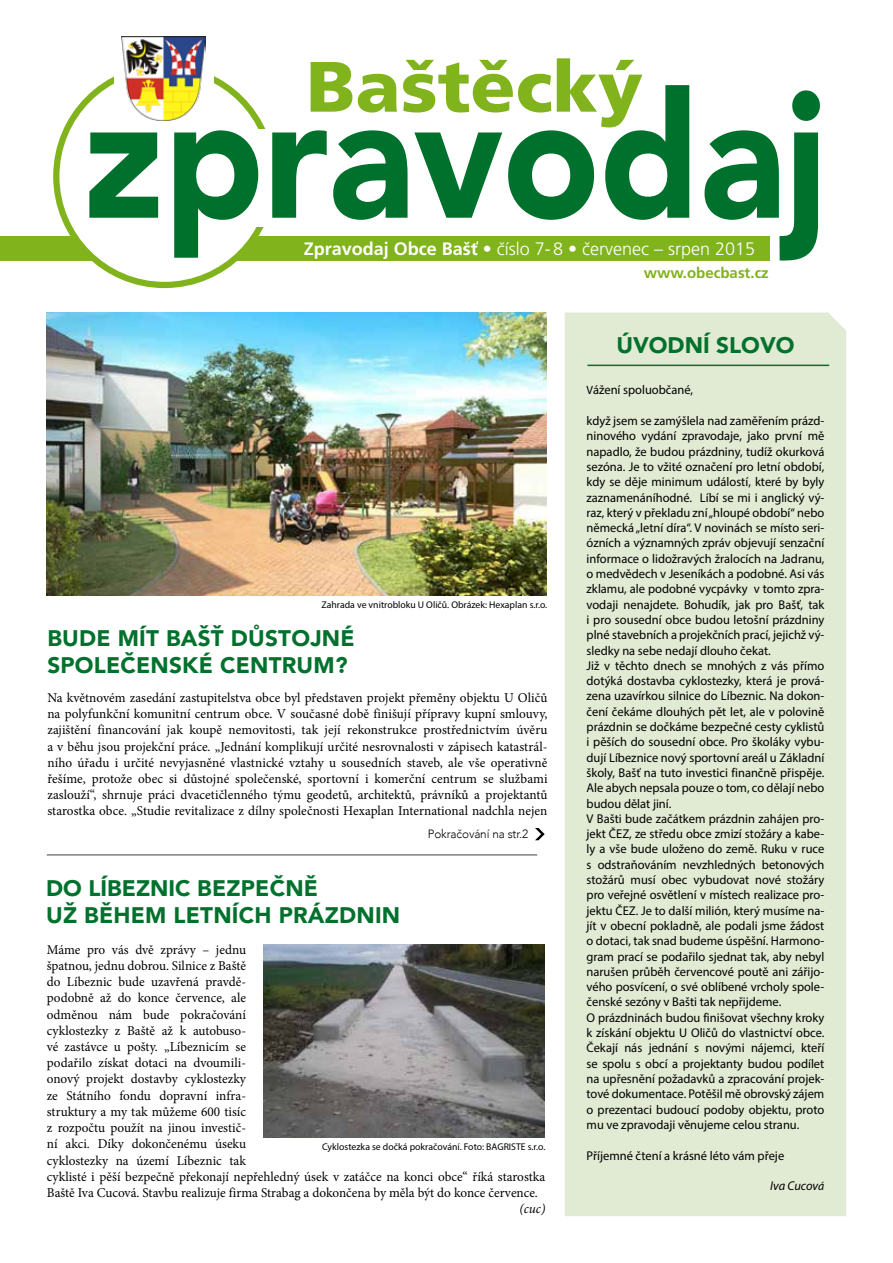
<style>
.page{position:relative;width:893px;height:1263px;background:#fff}
.page>*{position:absolute;margin:0;border:0;box-sizing:border-box;transform-origin:0 0}
.t1{font:900 71.1px "Frutiger CE";color:#81b31c;scale:1.04 1}
.t2{font:900 22.5px/27px "Avenir";letter-spacing:.01em;color:#00712d}
.t3{font:300 18px "Frutiger CE";color:#fff}
.t4{font:700 15px "Frutiger CE";color:#81b31c}
.t5{font:13.5px/16.2px "Minion Pro";color:#000}
.t6{font:italic 13.5px "Minion Pro";color:#000}
.t7{font:12.75px/15.3px "Myriad Pro";color:#000}
.t8{font:italic 12.75px "Myriad Pro";letter-spacing:-.005em;color:#000}
.t9{font:300 12px "Avenir";letter-spacing:-.01em;color:#000}
.t10{font:9.75px "Myriad Pro";color:#000}
.s1{font-weight:700}
.s2{font-size:12px}
</style>
<div class="page">
<div style="left:565px;top:313px;width:281px;height:903px;background:#e1ead3"></div>
<div style="left:0;top:236px;width:770px;height:24px;background:#81b31c"></div>
<svg style="left:56px;top:67px;width:217px;height:218px"></svg>
<svg style="left:89px;top:85px;width:731px;height:176px"></svg>
<hr style="left:47px;top:854px;width:490px;height:1px;background:#4b4b4d">
<hr style="left:587px;top:365px;width:242px;height:1px;background:#00712d">
<svg style="left:535px;top:828px;width:10px;height:12px"></svg>
<div style="left:114px;top:37px;width:100px;height:83px;background:#fff"></div>
<img style="left:122px;top:37px;width:83px;height:83px">
<img style="left:263px;top:944px;width:281px;height:194px">
<img style="left:46px;top:313px;width:501px;height:282px">
<h1 class="t1" style="left:306px;top:46px;width:325px">Baštěcký</h1>
<h3 class="t3" style="left:304px;top:238px;width:453px"><span class="s1">Zpravodaj Obce Bašť</span> • číslo 7- 8 • červenec – srpen 2015</h3>
<p class="t10" style="left:321px;top:599px;width:227px">Zahrada ve vnitrobloku U Oličů. Obrázek: Hexaplan s.r.o.</p>
<h2 class="t2" style="left:47px;top:624px;width:309px">BUDE MÍT BAŠŤ DŮSTOJNÉ<br>SPOLEČENSKÉ CENTRUM?</h2>
<p class="t5" style="left:47px;top:690px;width:502px;text-align:justify">Na květnovém zasedání zastupitelstva obce byl představen projekt přeměny objektu U Oličů na polyfunkční komunitní centrum obce. V současné době finišují přípravy kupní smlouvy, zajištění financování jak koupě nemovitosti, tak její rekonstrukce prostřednictvím úvěru a v běhu jsou projekční práce. „Jednání komplikují určité nesrovnalosti v zápisech katastrál&shy;ního úřadu i určité nevyjasněné vlastnické vztahy u sousedních staveb, ale vše operativně řešíme, protože obec si důstojné společenské, sportovní i komerční centrum se službami zaslouží“, shrnuje práci dvacetičlenného týmu geodetů, architektů, právníků a projektantů starostka obce. „Studie revitalizace z dílny společnosti Hexaplan International nadchla nejen</p>
<p class="t9" style="left:428px;top:827px;width:102px">Pokračování na str.2</p>
<h2 class="t2" style="left:46px;top:874px;width:356px">DO LÍBEZNIC BEZPEČNĚ<br>UŽ BĚHEM LETNÍCH PRÁZDNIN</h2>
<p class="t5" style="left:47px;top:941px;width:500px">Máme pro vás dvě zprávy – jednu<br>špatnou, jednu dobrou. Silnice z Baště<br>do Líbeznic bude uzavřená pravdě-<br>podobně až do konce července, ale<br>odměnou nám bude pokračování<br>cyklostezky z Baště až k autobuso-<br>vé zastávce u pošty. „Líbeznicím se<br>podařilo získat dotaci na dvoumili-<br>onový projekt dostavby cyklostezky<br>ze Státního fondu dopravní infra-<br>struktury a my tak můžeme 600 tisíc<br>z rozpočtu použít na jinou investič-<br>ní akci. Díky dokončenému úseku<br>cyklostezky na území Líbeznic tak<br>cyklisté i pěší bezpečně překonají nepřehledný úsek v zatáčce na konci obce“ říká starostka Baště Iva Cucová. Stavbu realizuje firma Strabag a dokončena by měla být do konce července.</p>
<p class="t6" style="left:519px;top:1199px;width:27px">(cuc)</p>
<p class="t10" style="left:322px;top:1141px;width:225px">Cyklostezka se dočká pokračování. Foto: BAGRISTE s.r.o.</p>
<p class="t4" style="left:644px;top:265px;width:127px">www.obecbast.cz</p>
<h2 class="t2" style="left:616px;top:332px;width:180px">ÚVODNÍ SLOVO</h2>
<p class="t7" style="left:587px;top:382px;width:108px"><span class="s2">V</span>ážení spoluobčané,</p>
<p class="t7" style="left:587px;top:413px;width:239px">když jsem se zamýšlela nad zaměřením prázd&shy;ninového vydání zpravodaje, jako první mě napadlo, že budou prázdniny, tudíž okurková sezóna. Je to vžité označení pro letní období, kdy se děje minimum událostí, které by byly zaznamenáníhodné. Líbí se mi i anglický vý&shy;raz, který v překladu zní „hloupé období“ nebo německá „letní díra“. V novinách se místo seri&shy;ózních a významných zpráv objevují senzační informace o lidožravých žralocích na Jadranu, o medvědech v Jeseníkách a podobné. Asi vás zklamu, ale podobné vycpávky v tomto zpra&shy;vodaji nenajdete. Bohudík, jak pro Bašť, tak i pro sousední obce budou letošní prázdniny plné stavebních a projekčních prací, jejichž vý&shy;sledky na sebe nedají dlouho čekat.<br>Již v těchto dnech se mnohých z vás přímo dotýká dostavba cyklostezky, která je prová&shy;zena uzavírkou silnice do Líbeznic. Na dokon&shy;čení čekáme dlouhých pět let, ale v polovině prázdnin se dočkáme bezpečné cesty cyklistů i pěších do sousední obce. Pro školáky vybu&shy;dují Líbeznice nový sportovní areál u Základní školy, Bašť na tuto investici finančně přispěje.<br>Ale abych nepsala pouze o tom, co dělají nebo budou dělat jiní.<br>V Bašti bude začátkem prázdnin zahájen pro&shy;jekt ČEZ, ze středu obce zmizí stožáry a kabe&shy;ly a vše bude uloženo do země. Ruku v ruce s odstraňováním nevzhledných betonových stožárů musí obec vybudovat nové stožáry pro veřejné osvětlení v místech realizace pro&shy;jektu ČEZ. Je to další milión, který musíme na&shy;jít v obecní pokladně, ale podali jsme žádost o dotaci, tak snad budeme úspěšní. Harmono&shy;gram prací se podařilo sjednat tak, aby nebyl narušen průběh červencové poutě ani zářijo&shy;vého posvícení, o své oblíbené vrcholy spole&shy;čenské sezóny v Bašti tak nepřijdeme.<br>O prázdninách budou finišovat všechny kroky k získání objektu U Oličů do vlastnictví obce.<br>Čekají nás jednání s novými nájemci, kteří se spolu s obcí a projektanty budou podílet na upřesnění požadavků a zpracování projek&shy;tové dokumentace. Potěšil mě obrovský zájem o prezentaci budoucí podoby objektu, proto mu ve zpravodaji věnujeme celou stranu.</p>
<p class="t7" style="left:587px;top:1147px;width:199px">Příjemné čtení a krásné léto vám přeje</p>
<p class="t8" style="left:770px;top:1178px;width:56px">Iva Cucov<span class="s2">á</span></p>
</div>
